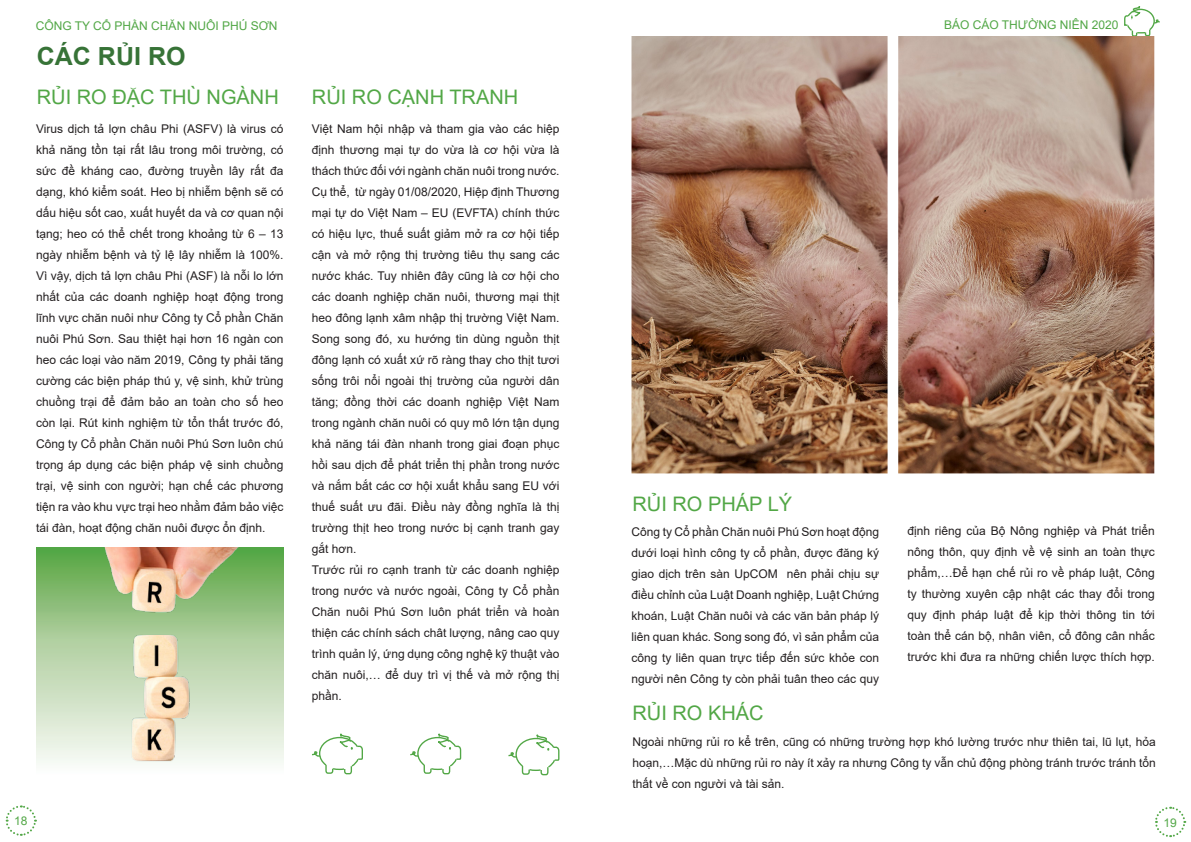
<style>
.page{position:relative;width:1191px;height:842px;background:#fff}
.page>*{position:absolute;margin:0;border:0;box-sizing:border-box;transform-origin:0 0}
.t1{font:700 25px "Arial";color:#377337}
.t2{font:20px "Arial";color:#52a746}
.t3{font:12px/21px "Arial";color:#231f20;text-align:justify}
.t4{font:12px "Arial";color:#52a746}
</style>
<div class="page">
<svg style="left:1124px;top:6px;width:36px;height:31px"></svg>
<svg style="left:5px;top:805px;width:32px;height:31px"></svg>
<svg style="left:1155px;top:806px;width:31px;height:32px"></svg>
<div style="left:36px;top:547px;width:247px;height:259px;background:#fff"></div>
<img style="left:36px;top:547px;width:247px;height:216px">
<img style="left:631px;top:36px;width:523px;height:437px">
<svg style="left:410px;top:733px;width:52px;height:42px"></svg>
<svg style="left:508px;top:734px;width:52px;height:42px"></svg>
<svg style="left:312px;top:733px;width:51px;height:42px"></svg>
<p class="t4" style="left:36px;top:17px;width:243px">CÔNG TY CỔ PHẦN CHĂN NUÔI PHÚ SƠN</p>
<p class="t4" style="left:944px;top:16px;width:176px">BÁO CÁO THƯỜNG NIÊN 2020</p>
<p class="t1" style="left:37px;top:39px;width:150px">CÁC RỦI RO</p>
<p class="t2" style="left:37px;top:83px;width:243px">RỦI RO ĐẶC THÙ NGÀNH</p>
<p class="t2" style="left:312px;top:83px;width:208px">RỦI RO CẠNH TRANH</p>
<p class="t3" style="left:36px;top:118px;width:249px">Virus dịch tả lợn châu Phi (ASFV) là virus có khả năng tồn tại rất lâu trong môi trường, có sức đề kháng cao, đường truyền lây rất đa dạng, khó kiểm soát. Heo bị nhiễm bệnh sẽ có dấu hiệu sốt cao, xuất huyết da và cơ quan nội tạng; heo có thể chết trong khoảng từ 6 – 13 ngày nhiễm bệnh và tỷ lệ lây nhiễm là 100%.<br>Vì vậy, dịch tả lợn châu Phi (ASF) là nỗi lo lớn nhất của các doanh nghiệp hoạt động trong lĩnh vực chăn nuôi như Công ty Cổ phần Chăn nuôi Phú Sơn. Sau thiệt hại hơn 16 ngàn con heo các loại vào năm 2019, Công ty phải tăng cường các biện pháp thú y, vệ sinh, khử trùng chuồng trại để đảm bảo an toàn cho số heo còn lại. Rút kinh nghiệm từ tổn thất trước đó, Công ty Cổ phần Chăn nuôi Phú Sơn luôn chú trọng áp dụng các biện pháp vệ sinh chuồng trại, vệ sinh con người; hạn chế các phương tiện ra vào khu vực trại heo nhằm đảm bảo việc tái đàn, hoạt động chăn nuôi được ổn định.</p>
<p class="t3" style="left:312px;top:118px;width:249px">Việt Nam hội nhập và tham gia vào các hiệp định thương mại tự do vừa là cơ hội vừa là thách thức đối với ngành chăn nuôi trong nước.<br>Cụ thể, từ ngày 01/08/2020, Hiệp định Thương mại tự do Việt Nam – EU (EVFTA) chính thức có hiệu lực, thuế suất giảm mở ra cơ hội tiếp cận và mở rộng thị trường tiêu thụ sang các nước khác. Tuy nhiên đây cũng là cơ hội cho các doanh nghiệp chăn nuôi, thương mại thịt heo đông lạnh xâm nhập thị trường Việt Nam.<br>Song song đó, xu hướng tin dùng nguồn thịt đông lạnh có xuất xứ rõ ràng thay cho thịt tươi sống trôi nổi ngoài thị trường của người dân tăng; đồng thời các doanh nghiệp Việt Nam trong ngành chăn nuôi có quy mô lớn tận dụng khả năng tái đàn nhanh trong giai đoạn phục hồi sau dịch để phát triển thị phần trong nước và nắm bắt các cơ hội xuất khẩu sang EU với thuế suất ưu đãi. Điều này đồng nghĩa là thị trường thịt heo trong nước bị cạnh tranh gay gắt hơn.</p>
<p class="t3" style="left:312px;top:559px;width:249px">Trước rủi ro cạnh tranh từ các doanh nghiệp trong nước và nước ngoài, Công ty Cổ phần Chăn nuôi Phú Sơn luôn phát triển và hoàn thiện các chính sách chât lượng, nâng cao quy trình quản lý, ứng dụng công nghệ kỹ thuật vào chăn nuôi,… để duy trì vị thế và mở rộng thị phần.</p>
<p class="t2" style="left:632px;top:490px;width:161px">RỦI RO PHÁP LÝ</p>
<p class="t3" style="left:631px;top:521px;width:249px">Công ty Cổ phần Chăn nuôi Phú Sơn hoạt động dưới loại hình công ty cổ phần, được đăng ký giao dịch trên sàn UpCOM nên phải chịu sự điều chỉnh của Luật Doanh nghiệp, Luật Chứng khoán, Luật Chăn nuôi và các văn bản pháp lý liên quan khác. Song song đó, vì sản phẩm của công ty liên quan trực tiếp đến sức khỏe con người nên Công ty còn phải tuân theo các quy</p>
<p class="t2" style="left:632px;top:699px;width:133px">RỦI RO KHÁC</p>
<p class="t3" style="left:907px;top:521px;width:249px">định riêng của Bộ Nông nghiệp và Phát triển nông thôn, quy định về vệ sinh an toàn thực phẩm,…Để hạn chế rủi ro về pháp luật, Công ty thường xuyên cập nhật các thay đổi trong quy định pháp luật để kịp thời thông tin tới toàn thể cán bộ, nhân viên, cổ đông cân nhắc trước khi đưa ra những chiến lược thích hợp.</p>
<p class="t3" style="left:632px;top:731px;width:525px">Ngoài những rủi ro kể trên, cũng có những trường hợp khó lường trước như thiên tai, lũ lụt, hỏa hoạn,…Mặc dù những rủi ro này ít xảy ra nhưng Công ty vẫn chủ động phòng tránh trước tránh tổn thất về con người và tài sản.</p>
<p class="t4" style="left:14px;top:812px;width:15px">18</p>
<p class="t4" style="left:1163px;top:814px;width:15px">19</p>
</div>
